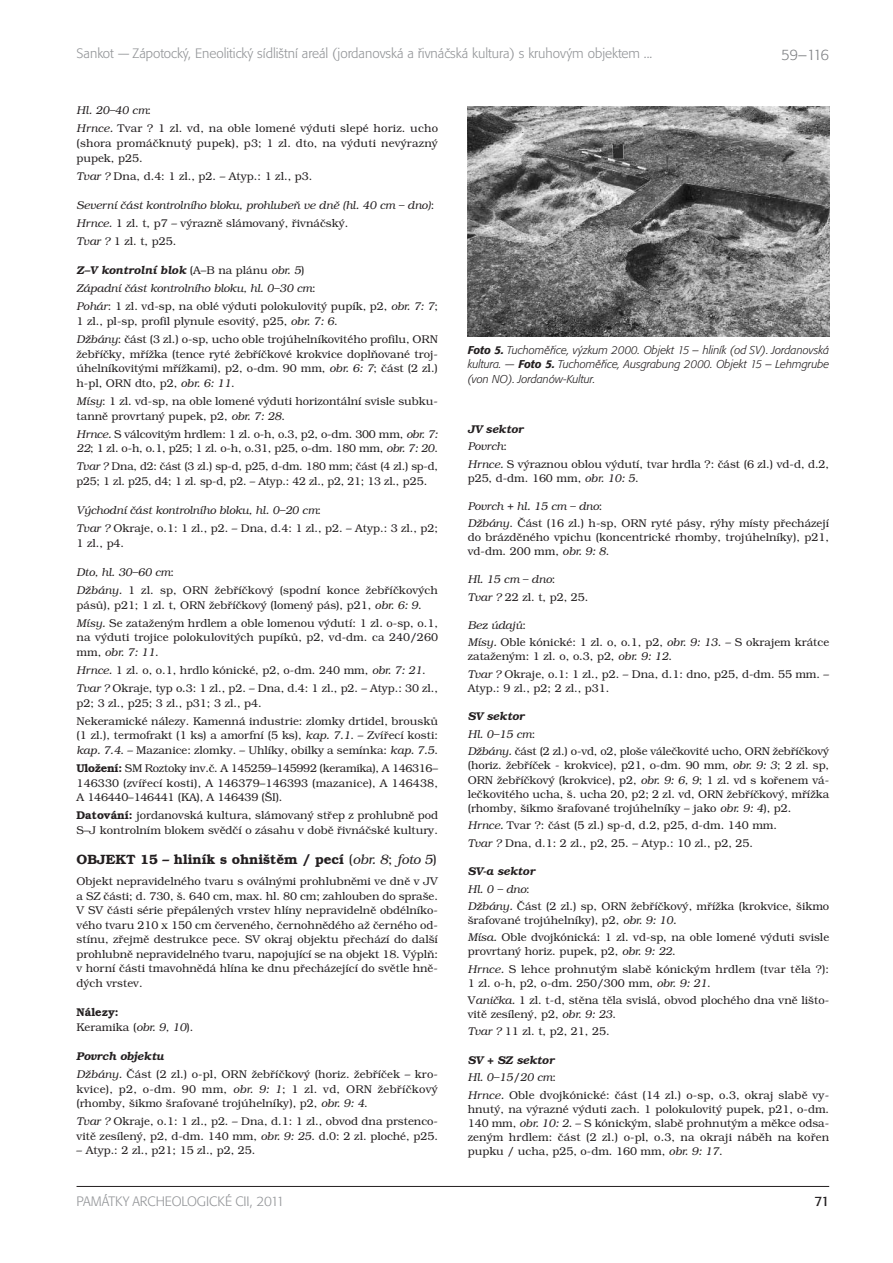
<style>
.page{position:relative;width:893px;height:1263px;background:#fff}
.page>*{position:absolute;margin:0;border:0;box-sizing:border-box;transform-origin:0 0}
.t1{font:300 15px "Formata CE";color:#808285}
.t2{font:300 13.5px "Formata CE";color:#939598}
.t3{font:600 13.5px "Bookman CE";color:#231f20}
.t4{font:13.5px "Formata CE";color:#231f20}
.t5{font:300 11.25px/14.5px "Bookman CE";color:#231f20}
.t6{font:italic 300 11.25px/14.2px "Formata CE";color:#231f20;text-align:justify}
.t7{font:italic 300 11.25px/18px "Bookman CE";color:#231f20}
.s1{font-style:italic}
.s2{font-style:normal}
.s3{font-weight:600;font-style:italic}
.s4{font-weight:600}
.s5{font-weight:300}
.s6{font-weight:300;font-style:italic}
.s7{font-weight:500}
</style>
<div class="page">
<hr style="left:77px;top:1186px;width:752px;height:1px;background:#231f20">
<img style="left:468px;top:106px;width:361px;height:230px">
<p class="t2" style="left:77px;top:48px;width:577px">Sankot — Zápotocký, Eneolitický sídlištní areál (jordanovská a řivnáčská kultura) s kruhovým objektem ...</p>
<h1 class="t1" style="left:781px;top:48px;width:49px">59–116</h1>
<p class="t5" style="left:77px;top:103px;width:363px;line-height:18px"><span class="s1">Hl. 20–40 cm</span>:<br><span class="s1">Hrnce.</span> Tvar ? 1 zl. vd, na oble lomené výduti slepé horiz. ucho</p>
<p class="t5" style="left:77px;top:137px;width:363px">(shora promáčknutý pupek), p3; 1 zl. dto, na výduti nevýrazný pupek, p25.</p>
<p class="t5" style="left:77px;top:170px;width:237px"><span class="s1">Tvar ?</span> Dna, d.4: 1 zl., p2. – Atyp.: 1 zl., p3.</p>
<p class="t7" style="left:77px;top:197px;width:359px">Severní část kontrolního bloku, prohlubeň ve dně (hl. 40 cm – dno)<span class="s2">:<br></span>Hrnce. <span class="s2">1 zl. t, p7 – výrazně slámovaný, řivnáčský.<br></span>Tvar ? <span class="s2">1 zl. t, p25.</span></p>
<p class="t5" style="left:77px;top:263px;width:363px;line-height:18px"><span class="s3">Z–V kontrolní blok</span> (A–B na plánu <span class="s1">obr. 5</span>)<br><span class="s1">Západní část kontrolního bloku, hl. 0–30 cm</span>:<br><span class="s1">Pohár</span>: 1 zl. vd-sp, na oblé výduti polokulovitý pupík, p2, <span class="s1">obr. 7: 7</span>;</p>
<p class="t5" style="left:77px;top:313px;width:363px;line-height:18px">1 zl., pl-sp, profil plynule esovitý, p25, <span class="s1">obr. 7: 6</span>.<br><span class="s1">Džbány</span>: část (3 zl.) o-sp, ucho oble trojúhelníkovitého profilu, ORN</p>
<p class="t5" style="left:77px;top:348px;width:363px;text-align:justify">žebříčky, mřížka (tence ryté žebříčkové krokvice doplňované troj&shy;úhelníkovitými mřížkami), p2, o-dm. 90 mm, <span class="s1">obr. 6: 7</span>; část (2 zl.) h-pl, ORN dto, p2, <span class="s1">obr. 6: 11</span>.</p>
<p class="t5" style="left:77px;top:395px;width:363px"><span class="s1">Mísy</span>: 1 zl. vd-sp, na oble lomené výduti horizontální svisle subku&shy;tanně provrtaný pupek, p2, <span class="s1">obr. 7: 28</span>.</p>
<p class="t5" style="left:77px;top:428px;width:363px"><span class="s1">Hrnce.</span> S válcovitým hrdlem: 1 zl. o-h, o.3, p2, o-dm. 300 mm, <span class="s1">obr. 7:<br>22</span>; 1 zl. o-h, o.1, p25; 1 zl. o-h, o.31, p25, o-dm. 180 mm, <span class="s1">obr. 7: 20</span>.</p>
<p class="t5" style="left:77px;top:460px;width:363px"><span class="s1">Tvar ?</span> Dna, d2: část (3 zl.) sp-d, p25, d-dm. 180 mm; část (4 zl.) sp-d, p25; 1 zl. p25, d4; 1 zl. sp-d, p2. – Atyp.: 42 zl., p2, 21; 13 zl., p25.</p>
<p class="t5" style="left:77px;top:502px;width:363px;line-height:18px"><span class="s1">Východní část kontrolního bloku, hl. 0–20 cm</span>:<br><span class="s1">Tvar ?</span> Okraje, o.1: 1 zl., p2. – Dna, d.4: 1 zl., p2. – Atyp.: 3 zl., p2;</p>
<p class="t5" style="left:77px;top:537px;width:49px">1 zl., p4.</p>
<p class="t5" style="left:77px;top:564px;width:363px;line-height:18px"><span class="s1">Dto, hl. 30–60 cm</span>:<br><span class="s1">Džbány.</span> 1 zl. sp, ORN žebříčkový (spodní konce žebříčkových</p>
<p class="t5" style="left:77px;top:597px;width:363px;line-height:18px">pásů), p21; 1 zl. t, ORN žebříčkový (lomený pás), p21, <span class="s1">obr. 6: 9</span>.<br><span class="s1">Mísy.</span> Se zataženým hrdlem a oble lomenou výdutí: 1 zl. o-sp, o.1,</p>
<p class="t5" style="left:77px;top:631px;width:363px">na výduti trojice polokulovitých pupíků, p2, vd-dm. ca 240/260 mm, <span class="s1">obr. 7: 11</span>.</p>
<p class="t5" style="left:77px;top:662px;width:363px;line-height:18px"><span class="s1">Hrnce.</span> 1 zl. o, o.1, hrdlo kónické, p2, o-dm. 240 mm, <span class="s1">obr. 7: 21</span>.<br><span class="s1">Tvar ?</span> Okraje, typ o.3: 1 zl., p2. – Dna, d.4: 1 zl., p2. – Atyp.: 30 zl.,</p>
<p class="t5" style="left:77px;top:695px;width:363px;line-height:18px">p2; 3 zl., p25; 3 zl., p31; 3 zl., p4.<br>Nekeramické nálezy. Kamenná industrie: zlomky drtidel, brousků</p>
<p class="t5" style="left:77px;top:729px;width:363px">(1 zl.), termofrakt (1 ks) a amorfní (5 ks), <span class="s1">kap. 7.1</span>. – Zvířecí kosti: <span class="s1">kap. 7.4</span>. – Mazanice: zlomky. – Uhlíky, obilky a semínka: <span class="s1">kap. 7.5</span>.</p>
<p class="t5" style="left:77px;top:762px;width:363px;text-align:justify"><span class="s4">Uložení:</span> SM Roztoky inv.č. A 145259–145992 (keramika), A 146316– 146330 (zvířecí kosti), A 146379–146393 (mazanice), A 146438, A 146440–146441 (KA), A 146439 (ŠI).</p>
<p class="t5" style="left:77px;top:809px;width:363px"><span class="s4">Datování:</span> jordanovská kultura, slámovaný střep z prohlubně pod<br>S–J kontrolním blokem svědčí o zásahu v době řivnáčské kultury.</p>
<p class="t3" style="left:77px;top:855px;width:362px">OBJEKT 15 – hliník s ohništěm / pecí <span class="s5">(</span><span class="s6">obr. 8</span><span class="s5">;</span> <span class="s6">foto 5</span><span class="s5">)</span></p>
<p class="t5" style="left:77px;top:875px;width:363px;text-align:justify">Objekt nepravidelného tvaru s oválnými prohlubněmi ve dně v JV a SZ části; d. 730, š. 640 cm, max. hl. 80 cm; zahlouben do spraše.<br>V SV části série přepálených vrstev hlíny nepravidelně obdélníko&shy;vého tvaru 210 x 150 cm červeného, černohnědého až černého od&shy;stínu, zřejmě destrukce pece. SV okraj objektu přechází do další prohlubně nepravidelného tvaru, napojující se na objekt 18. Výplň: v horní části tmavohnědá hlína ke dnu přecházející do světle hně&shy;dých vrstev.</p>
<p class="t5" style="left:77px;top:1006px;width:119px"><span class="s4">Nálezy:<br></span>Keramika (<span class="s1">obr. 9, 10</span>).</p>
<p class="t5" style="left:77px;top:1048px;width:363px;line-height:18px"><span class="s3">Povrch objektu<br></span><span class="s1">Džbány.</span> Část (2 zl.) o-pl, ORN žebříčkový (horiz. žebříček – kro-</p>
<p class="t5" style="left:77px;top:1083px;width:363px">kvice), p2, o-dm. 90 mm, <span class="s1">obr. 9: 1</span>; 1 zl. vd, ORN žebříčkový (rhomby, šikmo šrafované trojúhelníky), p2, <span class="s1">obr. 9: 4</span>.</p>
<p class="t5" style="left:77px;top:1115px;width:363px"><span class="s1">Tvar ?</span> Okraje, o.1: 1 zl., p2. – Dna, d.1: 1 zl., obvod dna prstenco&shy;vitě zesílený, p2, d-dm. 140 mm, <span class="s1">obr. 9: 25</span>. d.0: 2 zl. ploché, p25.</p>
<p class="t5" style="left:77px;top:1144px;width:180px">– Atyp.: 2 zl., p21; 15 zl., p2, 25.</p>
<p class="t2" style="left:77px;top:1195px;width:209px">PAMÁTKY ARCHEOLOGICKÉ CII, 2011</p>
<p class="t6" style="left:468px;top:344px;width:363px"><span class="s7">Foto 5.</span> Tuchoměřice, výzkum 2000. Objekt 15 – hliník (od SV). Jordanovská kultura. — <span class="s7">Foto 5.</span> Tuchoměřice, Ausgrabung 2000. Objekt 15 – Lehmgrube (von NO). Jordanów-Kultur.</p>
<p class="t5" style="left:468px;top:422px;width:363px;line-height:17.4px"><span class="s3">JV sektor<br></span><span class="s1">Povrch</span>:<br><span class="s1">Hrnce.</span> S výraznou oblou výdutí, tvar hrdla ?: část (6 zl.) vd-d, d.2,</p>
<p class="t5" style="left:468px;top:472px;width:172px">p25, d-dm. 160 mm, <span class="s1">obr. 10: 5</span>.</p>
<p class="t5" style="left:468px;top:499px;width:363px;line-height:17.4px"><span class="s1">Povrch + hl. 15 cm – dno</span>:<br><span class="s1">Džbány</span>. Část (16 zl.) h-sp, ORN ryté pásy, rýhy místy přecházejí</p>
<p class="t5" style="left:468px;top:532px;width:363px;line-height:14px">do brázděného vpichu (koncentrické rhomby, trojúhelníky), p21, vd-dm. 200 mm, <span class="s1">obr. 9: 8</span>.</p>
<p class="t7" style="left:468px;top:572px;width:122px;line-height:17.4px">Hl. 15 cm – dno<span class="s2">:<br></span>Tvar ? <span class="s2">22 zl. t, p2, 25.</span></p>
<p class="t5" style="left:468px;top:618px;width:363px;line-height:17.4px"><span class="s1">Bez údajů</span>:<br><span class="s1">Mísy.</span> Oble kónické: 1 zl. o, o.1, p2, <span class="s1">obr. 9: 13</span>. – S okrajem krátce</p>
<p class="t5" style="left:468px;top:649px;width:363px;line-height:17.4px">zataženým: 1 zl. o, o.3, p2, <span class="s1">obr. 9: 12</span>.<br><span class="s1">Tvar ?</span> Okraje, o.1: 1 zl., p2. – Dna, d.1: dno, p25, d-dm. 55 mm. –</p>
<p class="t5" style="left:468px;top:682px;width:143px">Atyp.: 9 zl., p2; 2 zl., p31.</p>
<p class="t5" style="left:468px;top:709px;width:363px;line-height:17.5px"><span class="s3">SV sektor<br></span><span class="s1">Hl. 0–15 cm</span>:<br><span class="s1">Džbány.</span> část (2 zl.) o-vd, o2, ploše válečkovité ucho, ORN žebříčkový</p>
<p class="t5" style="left:468px;top:760px;width:363px;line-height:14.1px;text-align:justify">(horiz. žebříček - krokvice), p21, o-dm. 90 mm, <span class="s1">obr. 9: 3</span>; 2 zl. sp, ORN žebříčkový (krokvice), p2, <span class="s1">obr. 9: 6, 9</span>; 1 zl. vd s kořenem vá&shy;lečkovitého ucha, š. ucha 20, p2; 2 zl. vd, ORN žebříčkový, mřížka (rhomby, šikmo šrafované trojúhelníky – jako <span class="s1">obr. 9: 4</span>), p2.</p>
<p class="t5" style="left:468px;top:818px;width:311px;line-height:17.5px"><span class="s1">Hrnce.</span> Tvar ?: část (5 zl.) sp-d, d.2, p25, d-dm. 140 mm.<br><span class="s1">Tvar ?</span> Dna, d.1: 2 zl., p2, 25. – Atyp.: 10 zl., p2, 25.</p>
<p class="t5" style="left:468px;top:864px;width:363px;line-height:17.4px"><span class="s3">SV-a sektor<br></span><span class="s1">Hl. 0 – dno</span>:<br><span class="s1">Džbány.</span> Část (2 zl.) sp, ORN žebříčkový, mřížka (krokvice, šikmo</p>
<p class="t5" style="left:468px;top:913px;width:363px;line-height:17.4px">šrafované trojúhelníky), p2, <span class="s1">obr. 9: 10.<br>Mísa.</span> Oble dvojkónická: 1 zl. vd-sp, na oble lomené výduti svisle</p>
<p class="t5" style="left:468px;top:944px;width:363px;line-height:17.4px">provrtaný horiz. pupek, p2, <span class="s1">obr. 9: 22</span>.<br><span class="s1">Hrnce.</span> S lehce prohnutým slabě kónickým hrdlem (tvar těla ?):</p>
<p class="t5" style="left:468px;top:975px;width:363px;line-height:17.4px">1 zl. o-h, p2, o-dm. 250/300 mm, <span class="s1">obr. 9: 21</span>.<br>V<span class="s1">anička.</span> 1 zl. t-d, stěna těla svislá, obvod plochého dna vně lišto-</p>
<p class="t5" style="left:468px;top:1006px;width:150px;line-height:17.4px">vitě zesílený, p2, <span class="s1">obr. 9: 23</span>.<br><span class="s1">Tvar ?</span> 11 zl. t, p2, 21, 25.</p>
<p class="t5" style="left:468px;top:1052px;width:363px;line-height:17.5px"><span class="s3">SV + SZ sektor<br></span><span class="s1">Hl. 0–15/20 cm</span>:<br><span class="s1">Hrnce.</span> Oble dvojkónické: část (14 zl.) o-sp, o.3, okraj slabě vy-</p>
<p class="t5" style="left:468px;top:1103px;width:363px;line-height:14px;text-align:justify">hnutý, na výrazné výduti zach. 1 polokulovitý pupek, p21, o-dm.<br>140 mm, <span class="s1">obr. 10: 2</span>. – S kónickým, slabě prohnutým a měkce odsa&shy;zeným hrdlem: část (2 zl.) o-pl, o.3, na okraji náběh na kořen pupku / ucha, p25, o-dm. 160 mm, <span class="s1">obr. 9: 17</span>.</p>
<p class="t4" style="left:814px;top:1195px;width:16px">71</p>
</div>
